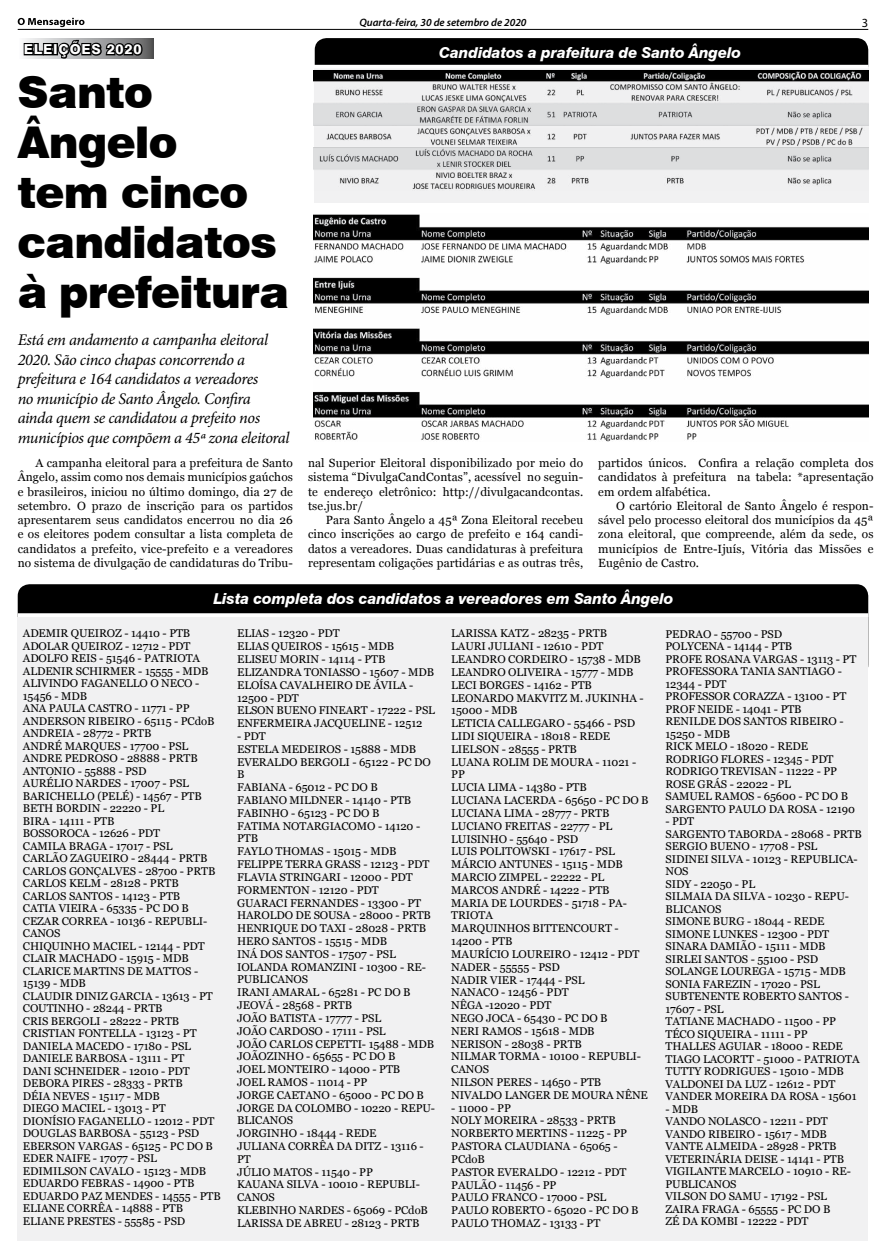
<style>
.page{position:relative;width:886px;height:1258px;background:#fff}
.page>*{position:absolute;margin:0;border:0;box-sizing:border-box;transform-origin:0 0}
.t1{font:900 43.75px/50px "Swiss 721 BT";letter-spacing:-.02em;color:#000}
.t2{font:italic 16.25px/19.5px "Minion Pro";letter-spacing:-.025em;color:#000}
.t3{font:italic 800 15px "Swiss 721 BT";letter-spacing:-.01em;color:#fff}
.t4{font:800 13.75px "Swiss 721 BT";letter-spacing:.06em;color:#fff}
.t5{font:12.5px "Myriad Pro";color:#000}
.t6{font:11.88px/14.2px "Georgia";letter-spacing:.01em;color:#000;text-align:justify}
.t7{font:11.25px/12.5px "Georgia";letter-spacing:-.01em;color:#000}
.t8{font:italic 600 10.75px "Myriad Pro";color:#000}
</style>
<div class="page">
<svg style="left:18px;top:18px;width:66px;height:9px"></svg>
<hr style="left:18px;top:29px;width:850px;height:1px;background:#000">
<div style="left:18px;top:584px;width:850px;height:92px;background:#000;border-radius:12px"></div>
<svg style="left:144px;top:38px;width:10px;height:21px"></svg>
<svg style="left:23px;top:38px;width:121px;height:21px;background:#565757"></svg>
<div style="left:315px;top:38px;width:553px;height:38px;background:#000;border-radius:12px"></div>
<div style="left:314px;top:67px;width:554px;height:136px;background:#f1f1f2"></div>
<hr style="left:313px;top:65px;width:555px;height:4px;background:#fff">
<img style="left:313px;top:71px;width:555px;height:118px">
<img style="left:314px;top:214px;width:554px;height:227px">
<div style="left:18px;top:617px;width:850px;height:623px;background:#f1f1f2"></div>
<svg style="left:18px;top:613px;width:850px;height:4px;background:#eee"></svg>
<p class="t4" style="left:24px;top:41px;width:119px">ELEIÇÕES 2020</p>
<h1 class="t1" style="left:18px;top:67px;width:273px">Santo<br>Ângelo<br>tem cinco candidatos à prefeitura</h1>
<p class="t2" style="left:18px;top:330px;width:273px">Está em andamento a campanha eleitoral 2020. São cinco chapas concorrendo a prefeitura e 164 candidatos a vereadores<br>no município de Santo Ângelo. Confira ainda quem se candidatou a prefeito nos municípios que compõem a 45ª zona eleitoral</p>
<p class="t8" style="left:359px;top:15px;width:169px">Quarta-feira, 30 de setembro de 2020</p>
<p class="t5" style="left:862px;top:15px;width:8px">3</p>
<h3 class="t3" style="left:439px;top:43px;width:303px">Candidatos a prafeitura de Santo Ângelo</h3>
<p class="t6" style="left:18px;top:456px;width:277px;text-indent:18px">A campanha eleitoral para a prefeitura de Santo Ângelo, assim como nos demais municípios gaúchos e brasileiros, iniciou no último domingo, dia 27 de setembro. O prazo de inscrição para os partidos apresentarem seus candidatos encerrou no dia 26 e os eleitores podem consultar a lista completa de candidatos a prefeito, vice-prefeito e a vereadores no sistema de divulgação de candidaturas do Tribu-</p>
<p class="t6" style="left:308px;top:456px;width:277px">nal Superior Eleitoral disponibilizado por meio do sistema “DivulgaCandContas”, acessível no seguin&shy;te endereço eletrônico: http://divulgacandcontas. tse.jus.br/</p>
<p class="t6" style="left:308px;top:513px;width:277px;text-indent:18px">Para Santo Ângelo a 45ª Zona Eleitoral recebeu cinco inscrições ao cargo de prefeito e 164 candi&shy;datos a vereadores. Duas candidaturas à prefeitura representam coligações partidárias e as outras três,</p>
<p class="t6" style="left:598px;top:456px;width:277px">partidos únicos. Confira a relação completa dos candidatos à prefeitura na tabela: *apresentação em ordem alfabética.</p>
<p class="t6" style="left:598px;top:499px;width:277px;text-indent:18px">O cartório Eleitoral de Santo Ângelo é respon&shy;sável pelo processo eleitoral dos municípios da 45ª zona eleitoral, que compreende, além da sede, os municípios de Entre-Ijuís, Vitória das Missões e Eugênio de Castro.</p>
<h3 class="t3" style="left:213px;top:589px;width:461px">Lista completa dos candidatos a vereadores em Santo Ângelo</h3>
<p class="t7" style="left:23px;top:628px;width:199px">ADEMIR QUEIROZ - 14410 - PTB<br>ADOLAR QUEIROZ - 12712 - PDT<br>ADOLFO REIS - 51546 - PATRIOTA<br>ALDENIR SCHIRMER - 15555 - MDB<br>ALIVINDO FAGANELLO O NECO -<br>15456 - MDB<br>ANA PAULA CASTRO - 11771 - PP<br>ANDERSON RIBEIRO - 65115 - PCdoB<br>ANDREIA - 28772 - PRTB<br>ANDRÉ MARQUES - 17700 - PSL<br>ANDRE PEDROSO - 28888 - PRTB<br>ANTONIO - 55888 - PSD<br>AURÉLIO NARDES - 17007 - PSL<br>BARICHELLO (PELÉ) - 14567 - PTB<br>BETH BORDIN - 22220 - PL<br>BIRA - 14111 - PTB<br>BOSSOROCA - 12626 - PDT<br>CAMILA BRAGA - 17017 - PSL<br>CARLÃO ZAGUEIRO - 28444 - PRTB<br>CARLOS GONÇALVES - 28700 - PRTB<br>CARLOS KELM - 28128 - PRTB<br>CARLOS SANTOS - 14123 - PTB<br>CATIA VIEIRA - 65335 - PC DO B<br>CEZAR CORREA - 10136 - REPUBLI-<br>CANOS<br>CHIQUINHO MACIEL - 12144 - PDT<br>CLAIR MACHADO - 15915 - MDB<br>CLARICE MARTINS DE MATTOS -<br>15139 - MDB<br>CLAUDIR DINIZ GARCIA - 13613 - PT<br>COUTINHO - 28244 - PRTB<br>CRIS BERGOLI - 28222 - PRTB<br>CRISTIAN FONTELLA - 13123 - PT<br>DANIELA MACEDO - 17180 - PSL<br>DANIELE BARBOSA - 13111 - PT<br>DANI SCHNEIDER - 12010 - PDT<br>DEBORA PIRES - 28333 - PRTB<br>DÉIA NEVES - 15117 - MDB<br>DIEGO MACIEL - 13013 - PT<br>DIONÍSIO FAGANELLO - 12012 - PDT<br>DOUGLAS BARBOSA - 55123 - PSD<br>EBERSON VARGAS - 65125 - PC DO B<br>EDER NAIFE - 17077 - PSL<br>EDIMILSON CAVALO - 15123 - MDB<br>EDUARDO FEBRAS - 14900 - PTB<br>EDUARDO PAZ MENDES - 14555 - PTB<br>ELIANE CORRÊA - 14888 - PTB<br>ELIANE PRESTES - 55585 - PSD</p>
<p class="t7" style="left:237px;top:627px;width:199px;line-height:12.9px">ELIAS - 12320 - PDT<br>ELIAS QUEIROS - 15615 - MDB<br>ELISEU MORIN - 14114 - PTB<br>ELIZANDRA TONIASSO - 15607 - MDB<br>ELOÍSA CAVALHEIRO DE ÁVILA -<br>12500 - PDT<br>ELSON BUENO FINEART - 17222 - PSL<br>ENFERMEIRA JACQUELINE - 12512</p>
<p class="t7" style="left:451px;top:627px;width:199px;line-height:12.9px">LARISSA KATZ - 28235 - PRTB<br>LAURI JULIANI - 12610 - PDT<br>LEANDRO CORDEIRO - 15738 - MDB<br>LEANDRO OLIVEIRA - 15777 - MDB<br>LECI BORGES - 14162 - PTB<br>LEONARDO MAKVITZ M. JUKINHA -<br>15000 - MDB<br>LETICIA CALLEGARO - 55466 - PSD<br>LIDI SIQUEIRA - 18018 - REDE<br>LIELSON - 28555 - PRTB<br>LUANA ROLIM DE MOURA - 11021 -<br>PP<br>LUCIA LIMA - 14380 - PTB<br>LUCIANA LACERDA - 65650 - PC DO B<br>LUCIANA LIMA - 28777 - PRTB<br>LUCIANO FREITAS - 22777 - PL<br>LUISINHO - 55640 - PSD<br>LUIS POLITOWSKI - 17617 - PSL<br>MÁRCIO ANTUNES - 15115 - MDB<br>MARCIO ZIMPEL - 22222 - PL<br>MARCOS ANDRÉ - 14222 - PTB<br>MARIA DE LOURDES - 51718 - PA-<br>TRIOTA<br>MARQUINHOS BITTENCOURT -<br>14200 - PTB<br>MAURÍCIO LOUREIRO - 12412 - PDT<br>NADER - 55555 - PSD<br>NADIR VIER - 17444 - PSL<br>NANACO - 12456 - PDT<br>NÊGA -12020 - PDT<br>NEGO JOCA - 65430 - PC DO B<br>NERI RAMOS - 15618 - MDB<br>NERISON - 28038 - PRTB<br>NILMAR TORMA - 10100 - REPUBLI-<br>CANOS<br>NILSON PERES - 14650 - PTB<br>NIVALDO LANGER DE MOURA NÊNE</p>
<p class="t7" style="left:451px;top:1101px;width:189px;line-height:12.9px">- 11000 - PP<br>NOLY MOREIRA - 28533 - PRTB<br>NORBERTO MERTINS - 11225 - PP<br>PASTORA CLAUDIANA - 65065 -<br>PCdoB<br>PASTOR EVERALDO - 12212 - PDT<br>PAULÃO - 11456 - PP<br>PAULO FRANCO - 17000 - PSL<br>PAULO ROBERTO - 65020 - PC DO B<br>PAULO THOMAZ - 13133 - PT</p>
<p class="t7" style="left:665px;top:628px;width:192px">PEDRAO - 55700 - PSD<br>POLYCENA - 14144 - PTB<br>PROFE ROSANA VARGAS - 13113 - PT<br>PROFESSORA TANIA SANTIAGO -<br>12344 - PDT<br>PROFESSOR CORAZZA - 13100 - PT<br>PROF NEIDE - 14041 - PTB<br>RENILDE DOS SANTOS RIBEIRO -<br>15250 - MDB<br>RICK MELO - 18020 - REDE<br>RODRIGO FLORES - 12345 - PDT<br>RODRIGO TREVISAN - 11222 - PP<br>ROSE GRÁS - 22022 - PL<br>SAMUEL RAMOS - 65600 - PC DO B<br>SARGENTO PAULO DA ROSA - 12190</p>
<p class="t7" style="left:665px;top:815px;width:198px">- PDT<br>SARGENTO TABORDA - 28068 - PRTB<br>SERGIO BUENO - 17708 - PSL<br>SIDINEI SILVA - 10123 - REPUBLICA-<br>NOS<br>SIDY - 22050 - PL<br>SILMAIA DA SILVA - 10230 - REPU-<br>BLICANOS<br>SIMONE BURG - 18044 - REDE<br>SIMONE LUNKES - 12300 - PDT<br>SINARA DAMIÃO - 15111 - MDB<br>SIRLEI SANTOS - 55100 - PSD<br>SOLANGE LOUREGA - 15715 - MDB<br>SONIA FAREZIN - 17020 - PSL<br>SUBTENENTE ROBERTO SANTOS -<br>17607 - PSL<br>TATIANE MACHADO - 11500 - PP<br>TÉCO SIQUEIRA - 11111 - PP<br>THALLES AGUIAR - 18000 - REDE<br>TIAGO LACORTT - 51000 - PATRIOTA<br>TUTTY RODRIGUES - 15010 - MDB<br>VALDONEI DA LUZ - 12612 - PDT<br>VANDER MOREIRA DA ROSA - 15601</p>
<p class="t7" style="left:665px;top:1103px;width:187px">- MDB<br>VANDO NOLASCO - 12211 - PDT<br>VANDO RIBEIRO - 15617 - MDB<br>VANTE ALMEIDA - 28928 - PRTB<br>VETERINÁRIA DEISE - 14141 - PTB<br>VIGILANTE MARCELO - 10910 - RE-<br>PUBLICANOS<br>VILSON DO SAMU - 17192 - PSL<br>ZAIRA FRAGA - 65555 - PC DO B<br>ZÉ DA KOMBI - 12222 - PDT</p>
<p class="t7" style="left:237px;top:730px;width:200px;line-height:12.9px">- PDT<br>ESTELA MEDEIROS - 15888 - MDB<br>EVERALDO BERGOLI - 65122 - PC DO<br>B<br>FABIANA - 65012 - PC DO B<br>FABIANO MILDNER - 14140 - PTB<br>FABINHO - 65123 - PC DO B<br>FATIMA NOTARGIACOMO - 14120 -<br>PTB<br>FAYLO THOMAS - 15015 - MDB<br>FELIPPE TERRA GRASS - 12123 - PDT<br>FLAVIA STRINGARI - 12000 - PDT<br>FORMENTON - 12120 - PDT<br>GUARACI FERNANDES - 13300 - PT<br>HAROLDO DE SOUSA - 28000 - PRTB<br>HENRIQUE DO TAXI - 28028 - PRTB<br>HERO SANTOS - 15515 - MDB<br>INÁ DOS SANTOS - 17507 - PSL<br>IOLANDA ROMANZINI - 10300 - RE-<br>PUBLICANOS<br>IRANI AMARAL - 65281 - PC DO B<br>JEOVÁ - 28568 - PRTB<br>JOÃO BATISTA - 17777 - PSL<br>JOÃO CARDOSO - 17111 - PSL<br>JOÃO CARLOS CEPETTI- 15488 - MDB<br>JOÃOZINHO - 65655 - PC DO B<br>JOEL MONTEIRO - 14000 - PTB<br>JOEL RAMOS - 11014 - PP<br>JORGE CAETANO - 65000 - PC DO B<br>JORGE DA COLOMBO - 10220 - REPU-<br>BLICANOS<br>JORGINHO - 18444 - REDE<br>JULIANA CORRÊA DA DITZ - 13116 -<br>PT<br>JÚLIO MATOS - 11540 - PP<br>KAUANA SILVA - 10010 - REPUBLI-<br>CANOS<br>KLEBINHO NARDES - 65069 - PCdoB<br>LARISSA DE ABREU - 28123 - PRTB</p>
</div>
